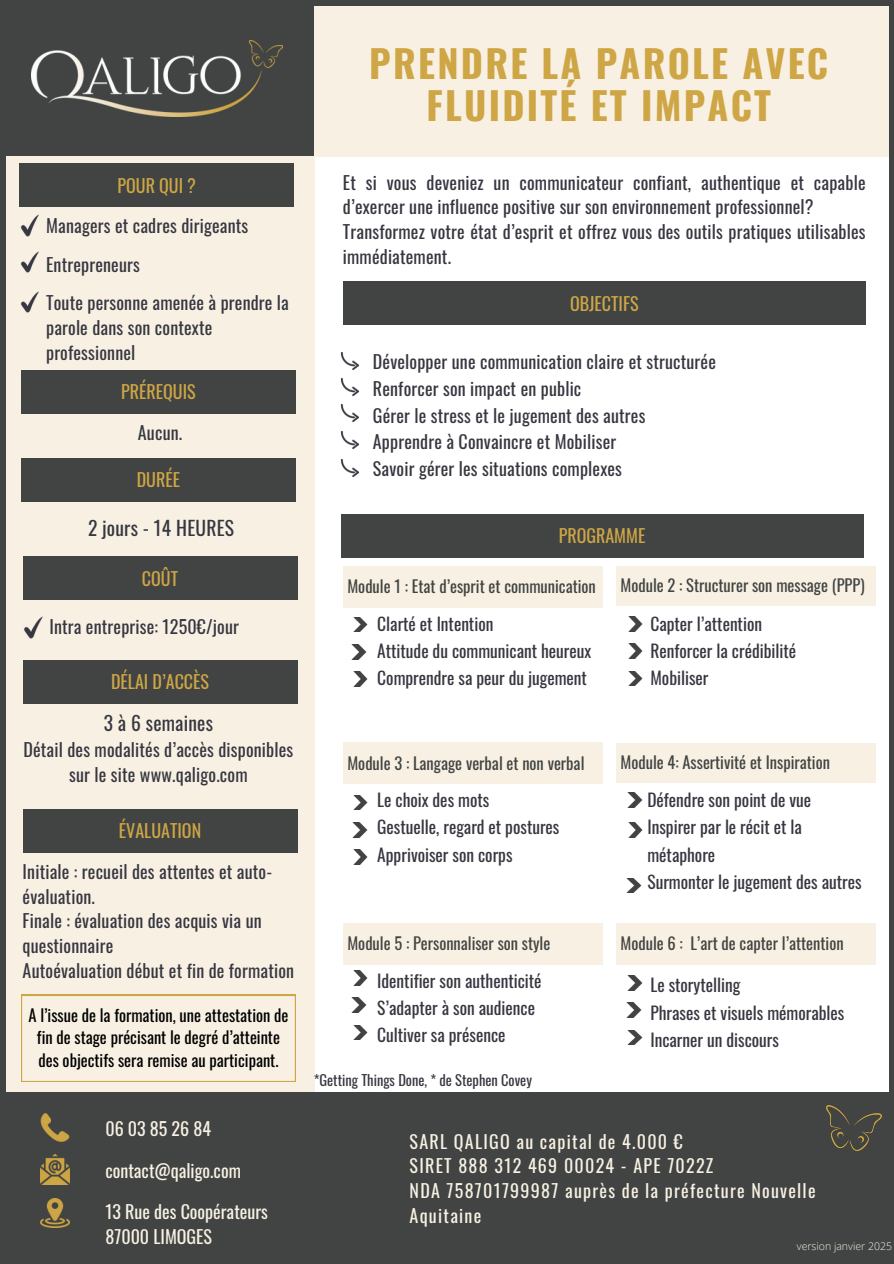
<style>
.page{position:relative;width:894px;height:1264px;background:#fff}
.page>*{position:absolute;margin:0;border:0;box-sizing:border-box;transform-origin:0 0}
.t1{font:700 37.95px/41.7px "Oswald";letter-spacing:.06em;color:#cfa645;text-align:center}
.t2{font:19.5px "Oswald";letter-spacing:.01em;color:#373741}
.t3{font:18px/24.8px "Oswald";letter-spacing:.01em;color:#373741}
.t4{font:18px/24.8px "Oswald";letter-spacing:.07em;color:#f8f1e3}
.t5{font:18px "Oswald";color:#cfa645}
.t6{font:18px/24.8px "Oswald";color:#f8f1e3}
.t7{font:17.4px/27.3px "Oswald";color:#373741}
.t8{font:16.5px "Oswald";color:#414443}
.t9{font:16.5px/22.5px "Oswald";color:#000;text-align:center}
.t10{font:14.4px "Oswald";color:#373741}
.t11{font:300 10.5px "Open Sans";color:#f8f1e3}
</style>
<div class="page">
<div style="left:0;top:1px;width:314px;height:155px;background:#414443"></div>
<div style="left:0;top:156px;width:314px;height:1107px;background:#f8f1e3"></div>
<img style="left:31px;top:40px;width:251px;height:77px">
<div style="left:0;top:1092px;width:893px;height:171px;background:#414443"></div>
<div style="left:19px;top:163px;width:275px;height:44px;background:#414443"></div>
<svg style="left:21px;top:994px;width:274px;height:87px"></svg>
<div style="left:343px;top:281px;width:522px;height:44px;background:#414443"></div>
<div style="left:340px;top:514px;width:523px;height:43px;background:#414443"></div>
<div style="left:313px;top:0;width:580px;height:156px;background:#f8f1e3"></div>
<img style="left:826px;top:1105px;width:55px;height:45px">
<img style="left:41px;top:1113px;width:29px;height:29px">
<img style="left:41px;top:1198px;width:29px;height:29px">
<img style="left:41px;top:1154px;width:29px;height:29px">
<div style="left:0;top:1px;width:6px;height:1262px;background:#414443"></div>
<div style="left:888px;top:0;width:5px;height:1252px;background:#414443"></div>
<div style="left:3px;top:0;width:890px;height:6px;background:#414443"></div>
<div style="left:343px;top:566px;width:259px;height:41px;background:#f8f1e3"></div>
<div style="left:616px;top:566px;width:258px;height:40px;background:#f8f1e3"></div>
<div style="left:343px;top:742px;width:259px;height:42px;background:#f8f1e3"></div>
<div style="left:343px;top:923px;width:259px;height:41px;background:#f8f1e3"></div>
<div style="left:616px;top:923px;width:258px;height:41px;background:#f8f1e3"></div>
<div style="left:616px;top:743px;width:258px;height:39px;background:#f8f1e3"></div>
<img style="left:20px;top:215px;width:19px;height:21px">
<img style="left:20px;top:251px;width:19px;height:22px">
<img style="left:20px;top:291px;width:19px;height:22px">
<img style="left:353px;top:617px;width:14px;height:14px">
<img style="left:352px;top:644px;width:14px;height:15px">
<img style="left:353px;top:671px;width:14px;height:15px">
<img style="left:353px;top:795px;width:14px;height:14px">
<img style="left:353px;top:849px;width:14px;height:15px">
<img style="left:627px;top:792px;width:15px;height:15px">
<img style="left:626px;top:878px;width:15px;height:14px">
<img style="left:628px;top:822px;width:14px;height:15px">
<img style="left:628px;top:616px;width:14px;height:15px">
<img style="left:629px;top:644px;width:13px;height:14px">
<img style="left:628px;top:671px;width:14px;height:15px">
<img style="left:353px;top:970px;width:14px;height:15px">
<img style="left:352px;top:997px;width:14px;height:15px">
<img style="left:353px;top:1025px;width:14px;height:14px">
<img style="left:627px;top:975px;width:15px;height:15px">
<img style="left:626px;top:1002px;width:15px;height:15px">
<img style="left:627px;top:1030px;width:15px;height:14px">
<img style="left:352px;top:822px;width:15px;height:15px">
<img style="left:340px;top:352px;width:19px;height:18px">
<img style="left:340px;top:378px;width:19px;height:18px">
<img style="left:340px;top:404px;width:19px;height:18px">
<img style="left:340px;top:431px;width:19px;height:18px">
<img style="left:340px;top:459px;width:19px;height:18px">
<div style="left:21px;top:370px;width:275px;height:44px;background:#414443"></div>
<div style="left:21px;top:458px;width:275px;height:43px;background:#414443"></div>
<div style="left:23px;top:556px;width:274px;height:44px;background:#414443"></div>
<img style="left:23px;top:616px;width:20px;height:22px">
<div style="left:23px;top:809px;width:274px;height:43px;background:#414443"></div>
<div style="left:23px;top:660px;width:274px;height:43px;background:#414443"></div>
<h2 class="t1" style="left:369px;top:41px;width:460px">PRENDRE LA PAROLE AVEC<br>FLUIDITÉ ET IMPACT</h2>
<p class="t5" style="left:117px;top:171px;width:80px">POUR QUI ?</p>
<p class="t3" style="left:46px;top:213px;width:204px">Managers et cadres dirigeants</p>
<h3 class="t3" style="left:46px;top:252px;width:95px">Entrepreneurs</h3>
<p class="t3" style="left:46px;top:289px;width:244px">Toute personne amenée à prendre la parole dans son contexte professionnel</p>
<p class="t5" style="left:121px;top:378px;width:76px">PRÉREQUIS</p>
<p class="t3" style="left:138px;top:419px;width:46px">Aucun.</p>
<p class="t5" style="left:137px;top:466px;width:45px">DURÉE</p>
<p class="t2" style="left:88px;top:512px;width:147px">2 jours - 14 HEURES</p>
<p class="t5" style="left:142px;top:564px;width:38px">COÛT</p>
<h4 class="t3" style="left:49px;top:613px;width:191px">Intra entreprise: 1250€/jour</h4>
<h4 class="t5" style="left:111px;top:668px;width:99px">DÉLAI D’ACCÈS</h4>
<p class="t2" style="left:104px;top:707px;width:111px">3 à 6 semaines</p>
<p class="t3" style="left:23px;top:736px;width:271px;text-align:center">Détail des modalités d’accès disponibles sur le site www.qaligo.com</p>
<p class="t5" style="left:119px;top:816px;width:84px">ÉVALUATION</p>
<h2 class="t3" style="left:23px;top:858px;width:251px">Initiale : recueil des attentes et auto&shy;évaluation.</h2>
<h4 class="t3" style="left:23px;top:907px;width:240px">Finale : évaluation des acquis via un questionnaire</h4>
<h4 class="t3" style="left:23px;top:957px;width:273px">Autoévaluation début et fin de formation</h4>
<h1 class="t9" style="left:29px;top:1003px;width:261px">A l’issue de la formation, une attestation de fin de stage précisant le degré d’atteinte des objectifs sera remise au participant.</h1>
<h3 class="t4" style="left:105px;top:1115px;width:107px">06 03 85 26 84</h3>
<h2 class="t6" style="left:105px;top:1156px;width:137px">contact@qaligo.com</h2>
<p class="t6" style="left:105px;top:1198px;width:164px">13 Rue des Coopérateurs<br>87000 LIMOGES</p>
<h3 class="t3" style="left:343px;top:169px;width:524px">Et si vous deveniez un communicateur confiant, authentique et capable d’exercer une influence positive sur son environnement professionnel?<br>Transformez votre état d’esprit et offrez vous des outils pratiques utilisables immédiatement.</h3>
<p class="t5" style="left:570px;top:289px;width:70px">OBJECTIFS</p>
<h4 class="t3" style="left:373px;top:349px;width:344px">Développer une communication claire et structurée</h4>
<h3 class="t3" style="left:373px;top:375px;width:210px">Renforcer son impact en public</h3>
<h2 class="t3" style="left:373px;top:402px;width:274px">Gérer le stress et le jugement des autres</h2>
<p class="t3" style="left:373px;top:429px;width:245px">Apprendre à Convaincre et Mobiliser</p>
<p class="t3" style="left:373px;top:456px;width:250px">Savoir gérer les situations complexes</p>
<p class="t5" style="left:558px;top:521px;width:88px">PROGRAMME</p>
<p class="t8" style="left:347px;top:573px;width:250px">Module 1 : Etat d’esprit et communication</p>
<h2 class="t8" style="left:620px;top:572px;width:245px">Module 2 : Structurer son message (PPP)</h2>
<p class="t7" style="left:377px;top:609px;width:215px">Clarté et Intention<br>Attitude du communicant heureux<br>Comprendre sa peur du jugement</p>
<p class="t8" style="left:347px;top:750px;width:238px">Module 3 : Langage verbal et non verbal</p>
<h2 class="t7" style="left:377px;top:785px;width:184px">Le choix des mots<br>Gestuelle, regard et postures<br>Apprivoiser son corps</h2>
<h3 class="t7" style="left:650px;top:609px;width:147px">Capter l’attention<br>Renforcer la crédibilité<br>Mobiliser</h3>
<h3 class="t8" style="left:620px;top:749px;width:211px">Module 4: Assertivité et Inspiration</h3>
<h2 class="t7" style="left:647px;top:785px;width:216px">Défendre son point de vue<br>Inspirer par le récit et la métaphore<br>Surmonter le jugement des autres</h2>
<h3 class="t8" style="left:347px;top:930px;width:204px">Module 5 : Personnaliser son style</h3>
<p class="t8" style="left:620px;top:930px;width:224px">Module 6 : L’art de capter l’attention</p>
<h3 class="t7" style="left:377px;top:966px;width:166px">Identifier son authenticité<br>S’adapter à son audience<br>Cultiver sa présence</h3>
<p class="t10" style="left:313px;top:1068px;width:220px">*Getting Things Done, * de Stephen Covey</p>
<p class="t7" style="left:650px;top:970px;width:195px">Le storytelling<br>Phrases et visuels mémorables<br>Incarner un discours</p>
<h2 class="t4" style="left:409px;top:1128px;width:407px">SARL QALIGO au capital de 4.000 €<br>SIRET 888 312 469 00024 - APE 7022Z<br>NDA 758701799987 auprès de la préfecture Nouvelle<br>Aquitaine</h2>
<h3 class="t11" style="left:796px;top:1238px;width:97px">version janvier 2025</h3>
</div>
